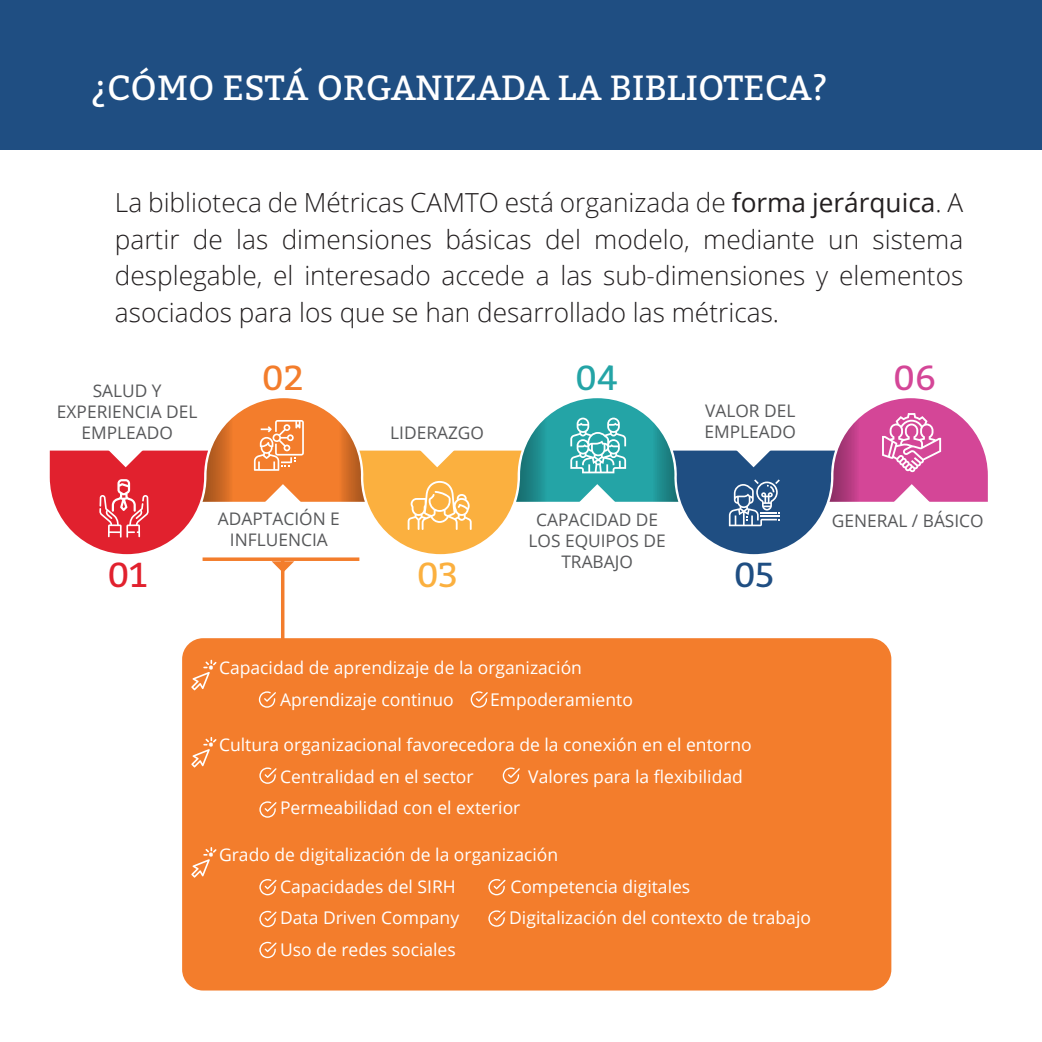
<style>
.page{position:relative;width:1042px;height:1042px;background:#fff}
.page>*{position:absolute;margin:0;border:0;box-sizing:border-box;transform-origin:0 0}
.t1{font:35px "Bitter";color:#fff}
.t2{font:34.65px "Bitter";color:#e1212e}
.t3{font:34.65px "Bitter";color:#f37d2c}
.t4{font:34.65px "Bitter";color:#24a4a6}
.t5{font:34.65px "Bitter";color:#d44697}
.t6{font:34.65px "Bitter";color:#fbb03f}
.t7{font:34.65px "Bitter";color:#1f4e82}
.t8{font:300 26.25px/36.8px "Open Sans";color:#231f20;text-align:justify}
.t9{font:17.5px/31.5px "Open Sans";color:#fff}
.t10{font:17.32px/20.8px "Open Sans";color:#57585a;text-align:center}
.s1{font-weight:400}
</style>
<div class="page">
<div style="left:0;top:0;width:1042px;height:149px;background:#1f4e82"></div>
<svg style="left:272px;top:561px;width:22px;height:11px"></svg>
<svg style="left:50px;top:398px;width:938px;height:156px"></svg>
<div style="left:182px;top:638px;width:709px;height:352px;background:#f37d2c;border-radius:21px"></div>
<svg style="left:203px;top:557px;width:156px;height:4px"></svg>
<hr style="left:281px;top:560px;width:3px;height:81px;background:#f37d2c">
<svg style="left:191px;top:660px;width:25px;height:30px"></svg>
<svg style="left:191px;top:737px;width:25px;height:30px"></svg>
<svg style="left:191px;top:847px;width:25px;height:30px"></svg>
<svg style="left:259px;top:767px;width:18px;height:17px"></svg>
<svg style="left:503px;top:767px;width:17px;height:17px"></svg>
<svg style="left:259px;top:801px;width:18px;height:17px"></svg>
<svg style="left:259px;top:879px;width:18px;height:16px"></svg>
<svg style="left:488px;top:879px;width:17px;height:16px"></svg>
<svg style="left:488px;top:910px;width:17px;height:17px"></svg>
<svg style="left:259px;top:911px;width:18px;height:16px"></svg>
<svg style="left:259px;top:942px;width:18px;height:16px"></svg>
<svg style="left:471px;top:691px;width:17px;height:17px"></svg>
<svg style="left:259px;top:691px;width:17px;height:17px"></svg>
<h1 class="t1" style="left:91px;top:63px;width:739px">¿CÓMO ESTÁ ORGANIZADA LA BIBLIOTECA?</h1>
<p class="t8" style="left:115px;top:183px;width:850px">La biblioteca de Métricas CAMTO está organizada de <span class="s1">forma jerárquica</span>. A partir de las dimensiones básicas del modelo, mediante un sistema desplegable, el interesado accede a las sub-dimensiones y elementos asociados para los que se han desarrollado las métricas.</p>
<p class="t10" style="left:57px;top:380px;width:142px">SALUD Y<br>EXPERIENCIA DEL<br>EMPLEADO</p>
<h2 class="t3" style="left:261px;top:353px;width:44px">02</h2>
<h2 class="t4" style="left:575px;top:353px;width:45px">04</h2>
<h2 class="t5" style="left:893px;top:353px;width:45px">06</h2>
<p class="t10" style="left:390px;top:421px;width:95px">LIDERAZGO</p>
<p class="t10" style="left:704px;top:400px;width:93px;text-align:left">VALOR DEL<br>EMPLEADO</p>
<h2 class="t2" style="left:107px;top:550px;width:42px">01</h2>
<p class="t10" style="left:218px;top:508px;width:123px">ADAPTACIÓN E<br>INFLUENCIA</p>
<p class="t10" style="left:528px;top:509px;width:139px">CAPACIDAD DE<br>LOS EQUIPOS DE<br>TRABAJO</p>
<h2 class="t6" style="left:416px;top:550px;width:43px">03</h2>
<h2 class="t7" style="left:733px;top:550px;width:42px">05</h2>
<p class="t10" style="left:832px;top:509px;width:153px">GENERAL / BÁSICO</p>
<p class="t9" style="left:280px;top:651px;width:303px;text-indent:-72px">• Capacidad de aprendizaje de la organización<br>Aprendizaje continuo</p>
<p class="t9" style="left:490px;top:683px;width:144px">Empoderamiento</p>
<p class="t9" style="left:280px;top:728px;width:473px;text-indent:-72px">• Cultura organizacional favorecedora de la conexión en el entorno<br>Centralidad en el sector</p>
<p class="t9" style="left:528px;top:760px;width:216px">Valores para la flexibilidad</p>
<p class="t9" style="left:280px;top:791px;width:242px">Permeabilidad con el exterior</p>
<p class="t9" style="left:280px;top:839px;width:280px;text-indent:-72px">• Grado de digitalización de la organización<br>Capacidades del SIRH</p>
<p class="t9" style="left:510px;top:870px;width:181px">Competencia digitales</p>
<p class="t9" style="left:280px;top:902px;width:181px">Data Driven Company</p>
<p class="t9" style="left:509px;top:902px;width:303px">Digitalización del contexto de trabajo</p>
<p class="t9" style="left:280px;top:933px;width:177px">Uso de redes sociales</p>
</div>
